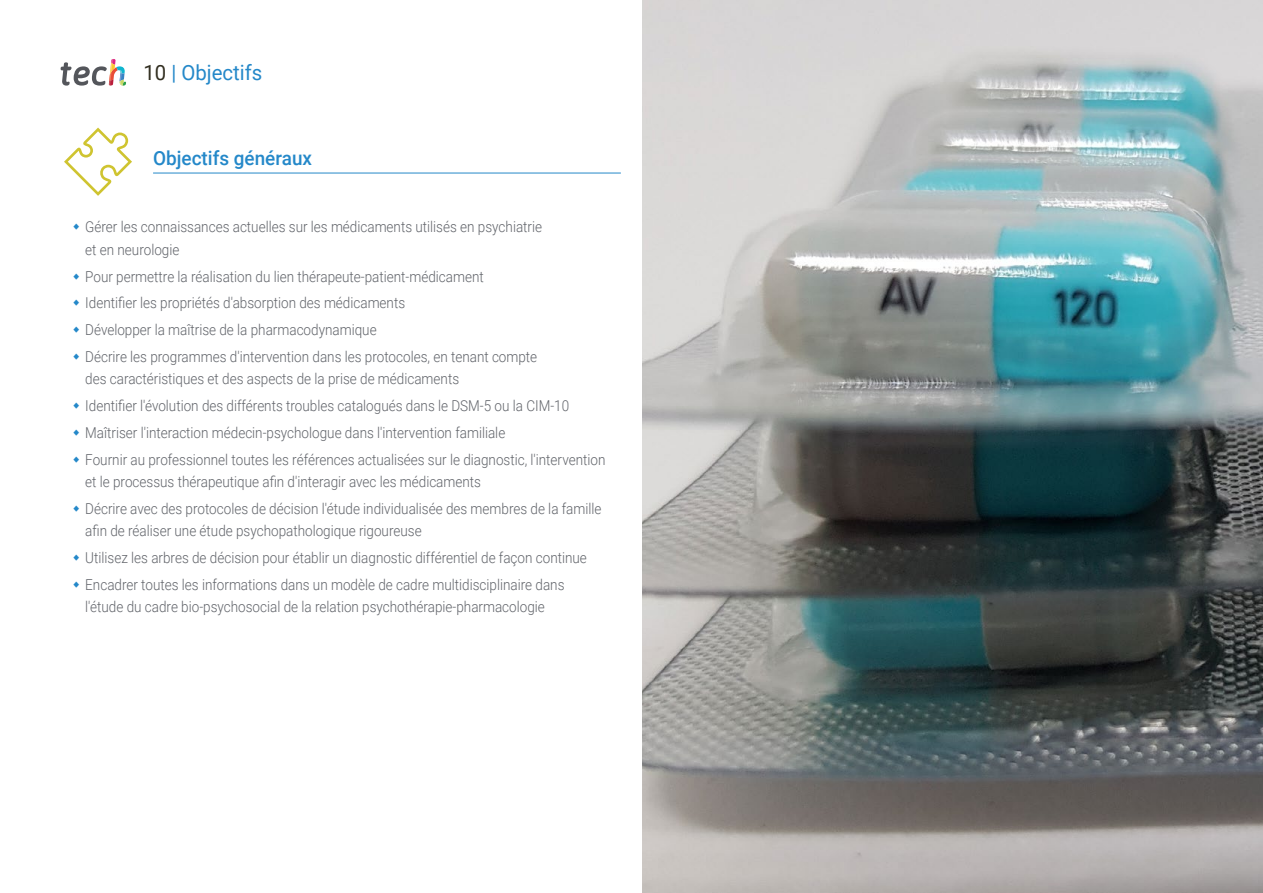
<style>
.page{position:relative;width:1263px;height:893px;background:#fff}
.page>*{position:absolute;margin:0;border:0;box-sizing:border-box;transform-origin:0 0}
.t1{font:21px "Roboto";color:#2488c9}
.t2{font:500 19.5px "Roboto";color:#2488c9}
.t3{font:300 15px/26.7px "Roboto";color:#61646a;scale:.9 1}
.s1{color:#312e20}
</style>
<div class="page">
<hr style="left:153px;top:173px;width:468px;height:1px;background:#2488c9">
<svg style="left:64px;top:128px;width:68px;height:68px"></svg>
<img style="left:642px;top:0;width:621px;height:893px">
<svg style="left:61px;top:59px;width:65px;height:27px"></svg>
<h1 class="t1" style="left:144px;top:57px;width:120px"><span class="s1">10</span> | Objectifs</h1>
<h2 class="t2" style="left:153px;top:144px;width:160px">Objectifs généraux</h2>
<p class="t3" style="left:85px;top:215px;width:509px;line-height:22.5px">Gérer les connaissances actuelles sur les médicaments utilisés en psychiatrie et en neurologie</p>
<p class="t3" style="left:85px;top:262px;width:504px">Pour permettre la réalisation du lien thérapeute-patient-médicament Identifier les propriétés d'absorption des médicaments<br>Développer la maîtrise de la pharmacodynamique<br>Décrire les programmes d'intervention dans les protocoles, en tenant compte</p>
<p class="t3" style="left:85px;top:365px;width:579px">des caractéristiques et des aspects de la prise de médicaments<br>Identifier l'évolution des différents troubles catalogués dans le DSM-5 ou la CIM-10<br>Maîtriser l'interaction médecin-psychologue dans l'intervention familiale<br>Fournir au professionnel toutes les références actualisées sur le diagnostic, l'intervention</p>
<p class="t3" style="left:85px;top:468px;width:575px">et le processus thérapeutique afin d'interagir avec les médicaments<br>Décrire avec des protocoles de décision l'étude individualisée des membres de la famille</p>
<p class="t3" style="left:85px;top:517px;width:559px">afin de réaliser une étude psychopathologique rigoureuse<br>Utilisez les arbres de décision pour établir un diagnostic différentiel de façon continue<br>Encadrer toutes les informations dans un modèle de cadre multidisciplinaire dans</p>
<p class="t3" style="left:85px;top:593px;width:512px">l'étude du cadre bio-psychosocial de la relation psychothérapie-pharmacologie</p>
</div>
